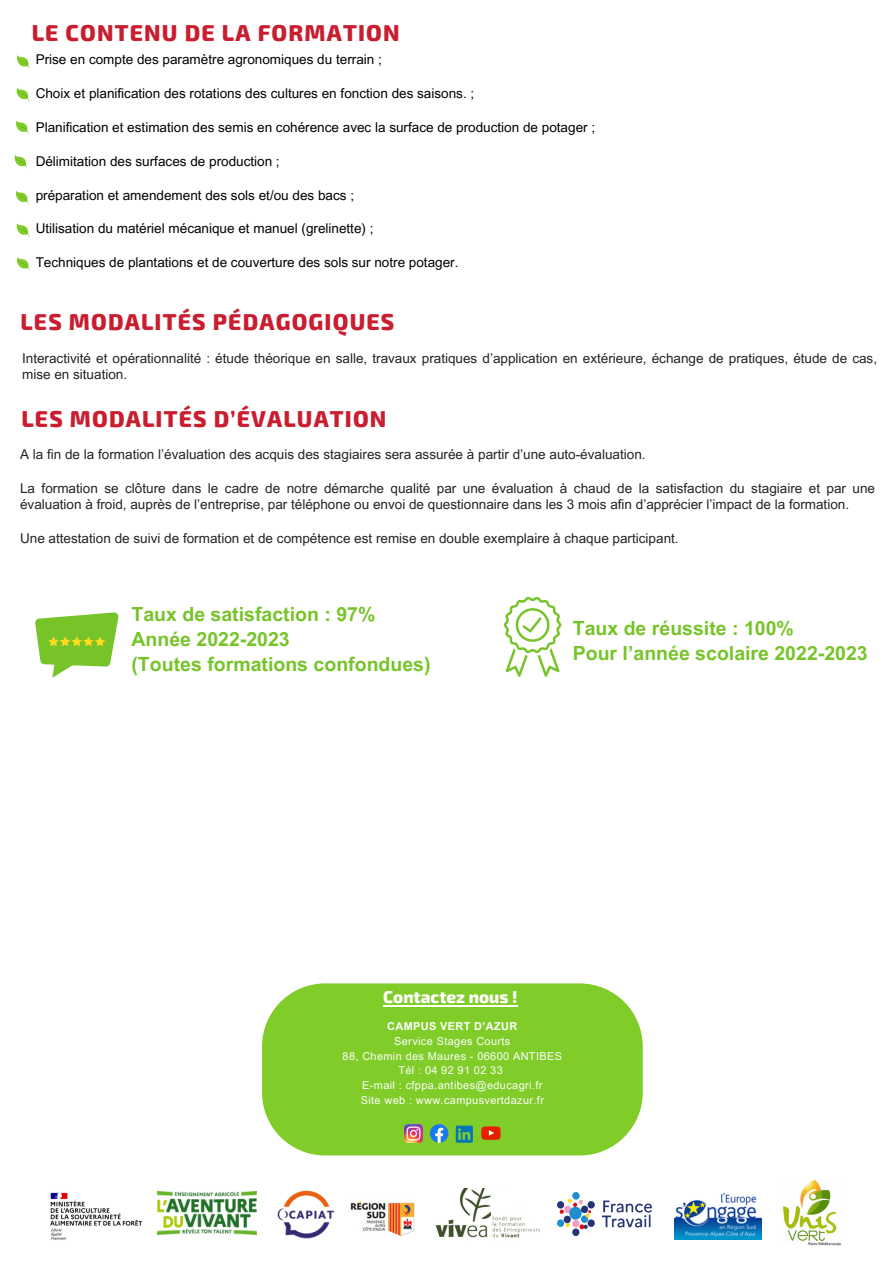
<style>
.page{position:relative;width:894px;height:1264px;background:#fff}
.page>*{position:absolute;margin:0;border:0;box-sizing:border-box;transform-origin:0 0}
.t1{font:800 22.5px "Exo 2";letter-spacing:.05em;color:#c91e30}
.t2{font:700 19.5px/24.8px "Arial MT Pro";color:#77c42a}
.t3{font:800 16.8px "Exo 2";color:#fff}
.t4{font:13.5px/16.8px "Arial MT Pro";color:#222}
.t5{font:13.5px "Arial MT Pro";color:#000}
.t6{font:10.95px "Arial MT Pro";letter-spacing:.035em;color:#fefefe}
.t7{font:700 10.95px "Arial MT Pro";letter-spacing:.035em;color:#fefefe}
</style>
<div class="page">
<svg style="left:17px;top:55px;width:13px;height:15px"></svg>
<div style="left:262px;top:983px;width:380px;height:172px;background:#80cc28;border-radius:63px"></div>
<img style="left:404px;top:1124px;width:18px;height:18px">
<svg style="left:429px;top:1124px;width:19px;height:18px"></svg>
<svg style="left:455px;top:1125px;width:17px;height:17px"></svg>
<svg style="left:481px;top:1126px;width:19px;height:13px"></svg>
<hr style="left:383px;top:1004px;width:134px;height:2px;background:#fff">
<svg style="left:503px;top:596px;width:58px;height:80px"></svg>
<svg style="left:35px;top:612px;width:84px;height:65px"></svg>
<svg style="left:16px;top:88px;width:14px;height:14px"></svg>
<svg style="left:16px;top:120px;width:13px;height:15px"></svg>
<svg style="left:14px;top:155px;width:14px;height:14px"></svg>
<svg style="left:16px;top:191px;width:13px;height:14px"></svg>
<svg style="left:16px;top:223px;width:14px;height:15px"></svg>
<svg style="left:17px;top:257px;width:13px;height:15px"></svg>
<img style="left:277px;top:1190px;width:57px;height:49px">
<img style="left:435px;top:1188px;width:105px;height:50px">
<img style="left:157px;top:1191px;width:99px;height:43px">
<img style="left:557px;top:1192px;width:94px;height:43px">
<img style="left:782px;top:1179px;width:59px;height:66px">
<img style="left:350px;top:1201px;width:65px;height:36px">
<img style="left:674px;top:1192px;width:87px;height:47px">
<img style="left:50px;top:1192px;width:93px;height:48px">
<p class="t1" style="left:32px;top:18px;width:369px">LE CONTENU DE LA FORMATION</p>
<p class="t5" style="left:36px;top:55px;width:347px">Prise en compte des paramètre agronomiques du terrain ;</p>
<p class="t5" style="left:36px;top:88px;width:440px">Choix et planification des rotations des cultures en fonction des saisons. ;</p>
<p class="t5" style="left:36px;top:122px;width:561px">Planification et estimation des semis en cohérence avec la surface de production de potager ;</p>
<p class="t5" style="left:36px;top:156px;width:245px">Délimitation des surfaces de production ;</p>
<p class="t5" style="left:36px;top:190px;width:320px">préparation et amendement des sols et/ou des bacs ;</p>
<p class="t5" style="left:36px;top:223px;width:339px">Utilisation du matériel mécanique et manuel (grelinette) ;</p>
<p class="t5" style="left:36px;top:257px;width:424px">Techniques de plantations et de couverture des sols sur notre potager.</p>
<h4 class="t1" style="left:20px;top:307px;width:375px">LES MODALITÉS PÉDAGOGIQUES</h4>
<h4 class="t4" style="left:22px;top:351px;width:856px">Interactivité et opérationnalité : étude théorique en salle, travaux pratiques d’application en extérieure, échange de pratiques, étude de cas, mise en situation.</h4>
<h4 class="t1" style="left:21px;top:404px;width:366px">LES MODALITÉS D’ÉVALUATION</h4>
<h4 class="t4" style="left:20px;top:447px;width:627px">A la fin de la formation l’évaluation des acquis des stagiaires sera assurée à partir d’une auto-évaluation.</h4>
<h4 class="t4" style="left:20px;top:481px;width:856px">La formation se clôture dans le cadre de notre démarche qualité par une évaluation à chaud de la satisfaction du stagiaire et par une évaluation à froid, auprès de l’entreprise, par téléphone ou envoi de questionnaire dans les 3 mois afin d’apprécier l’impact de la formation.</h4>
<h4 class="t4" style="left:20px;top:532px;width:660px">Une attestation de suivi de formation et de compétence est remise en double exemplaire à chaque participant.</h4>
<h2 class="t2" style="left:131px;top:604px;width:300px">Taux de satisfaction : 97%<br>Année 2022-2023<br>(Toutes formations confondues)</h2>
<p class="t2" style="left:572px;top:618px;width:296px">Taux de réussite : 100%<br>Pour l’année scolaire 2022-2023</p>
<h4 class="t3" style="left:383px;top:986px;width:136px">Contactez nous !</h4>
<h1 class="t7" style="left:387px;top:1021px;width:132px">CAMPUS VERT D’AZUR</h1>
<h4 class="t6" style="left:394px;top:1036px;width:118px">Service Stages Courts</h4>
<p class="t6" style="left:342px;top:1051px;width:221px">88, Chemin des Maures - 06600 ANTIBES</p>
<h4 class="t6" style="left:398px;top:1066px;width:106px">Tél : 04 92 91 02 33</h4>
<h4 class="t6" style="left:362px;top:1081px;width:182px">E-mail : cfppa.antibes@educagri.fr</h4>
<h4 class="t6" style="left:360px;top:1096px;width:185px">Site web : www.campusvertdazur.fr</h4>
</div>
